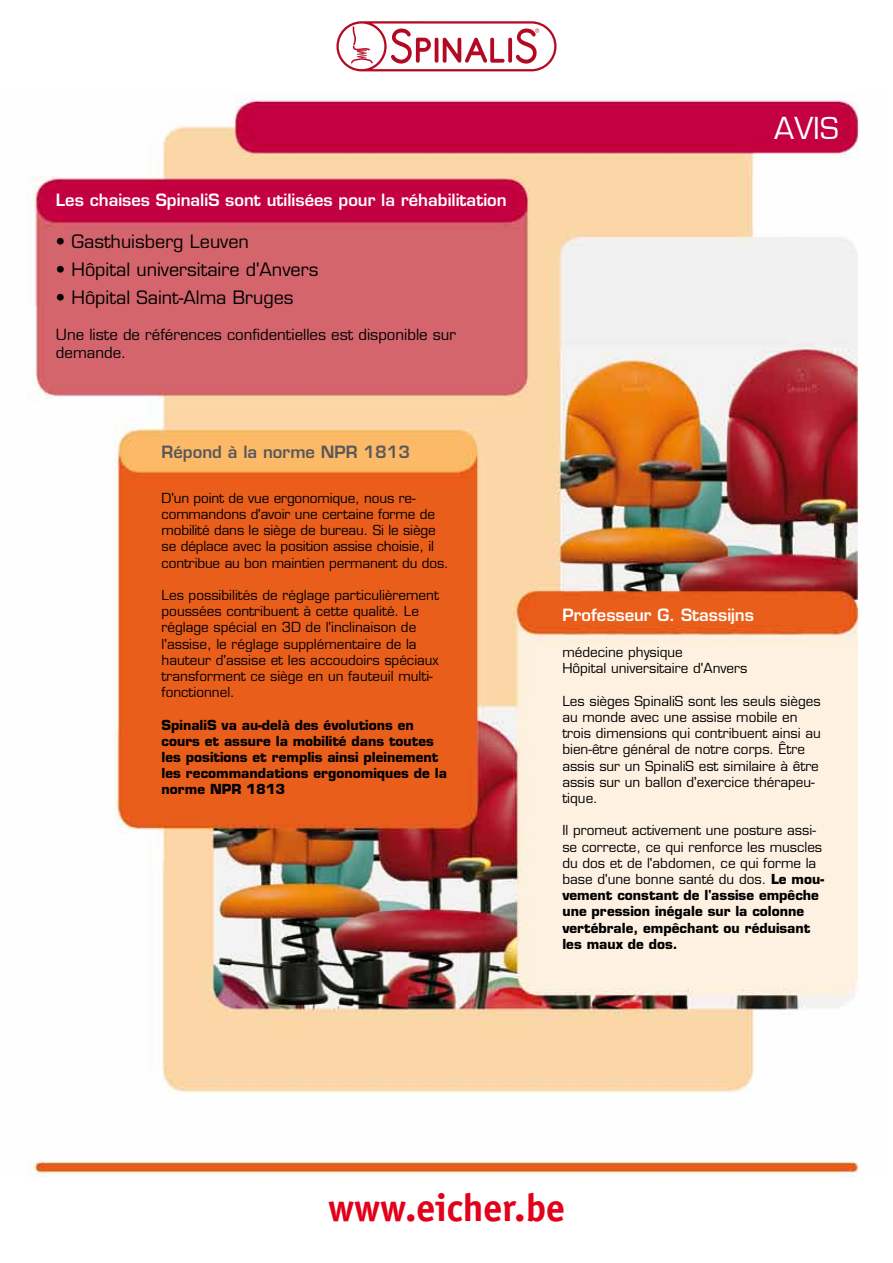
<style>
.page{position:relative;width:893px;height:1263px;background:#fff}
.page>*{position:absolute;margin:0;border:0;box-sizing:border-box;transform-origin:0 0}
.t1{font:700 39px "Officina San ITC";color:#e2001a}
.t2{font:33px "Eurostile";color:#fff}
.t3{font:18px "Eurostile LT Std";color:#000}
.t4{font:600 16.5px "Eurostile LT Std";color:#fff}
.t5{font:600 16.5px "Eurostile LT Std";color:#58585a}
.t6{font:15px/18px "Eurostile LT Std";color:#000}
.t7{font:13.5px/16.2px "Eurostile LT Std";color:#000}
.t8{font:700 13.5px/16.2px "Eurostile LT Std";color:#000}
.s1{font-weight:700}
</style>
<div class="page">
<svg style="left:336px;top:21px;width:220px;height:50px"></svg>
<img style="left:28px;top:98px;width:831px;height:1078px">
<p class="t4" style="left:56px;top:189px;width:452px">Les chaises SpinaliS sont utilisées pour la réhabilitation</p>
<h3 class="t3" style="left:56px;top:230px;width:195px">• Gasthuisberg Leuven</h3>
<h3 class="t3" style="left:56px;top:259px;width:264px">• Hôpital universitaire d'Anvers</h3>
<h3 class="t3" style="left:56px;top:287px;width:239px">• Hôpital Saint-Alma Bruges</h3>
<p class="t6" style="left:56px;top:326px;width:402px">Une liste de références confidentielles est disponible sur demande.</p>
<p class="t5" style="left:162px;top:441px;width:250px">Répond à la norme NPR 1813</p>
<p class="t7" style="left:162px;top:490px;width:289px">D'un point de vue ergonomique, nous re&shy;commandons d'avoir une certaine forme de mobilité dans le siège de bureau. Si le siège se déplace avec la position assise choisie, il contribue au bon maintien permanent du dos.</p>
<p class="t7" style="left:162px;top:587px;width:279px">Les possibilités de réglage particulièrement poussées contribuent à cette qualité. Le réglage spécial en 3D de l'inclinaison de l'assise, le réglage supplémentaire de la hauteur d'assise et les accoudoirs spéciaux transforment ce siège en un fauteuil multi&shy;fonctionnel.</p>
<p class="t8" style="left:162px;top:717px;width:287px">SpinaliS va au-delà des évolutions en cours et assure la mobilité dans toutes les positions et remplis ainsi pleinement les recommandations ergonomiques de la norme NPR 1813</p>
<h2 class="t2" style="left:774px;top:110px;width:66px">AVIS</h2>
<p class="t4" style="left:562px;top:605px;width:193px">Professeur G. Stassijns</p>
<p class="t7" style="left:562px;top:644px;width:187px">médecine physique<br>Hôpital universitaire d'Anvers</p>
<p class="t7" style="left:562px;top:693px;width:260px">Les sièges SpinaliS sont les seuls sièges au monde avec une assise mobile en trois dimensions qui contribuent ainsi au bien-être général de notre corps. Être assis sur un SpinaliS est similaire à être assis sur un ballon d'exercice thérapeu&shy;tique.</p>
<p class="t7" style="left:562px;top:822px;width:263px">Il promeut activement une posture assi&shy;se correcte, ce qui renforce les muscles du dos et de l'abdomen, ce qui forme la base d'une bonne santé du dos. <span class="s1">Le mou&shy;vement constant de l'assise empêche une pression inégale sur la colonne vertébrale, empêchant ou réduisant les maux de dos.</span></p>
<h1 class="t1" style="left:328px;top:1183px;width:238px">www.eicher.be</h1>
</div>
